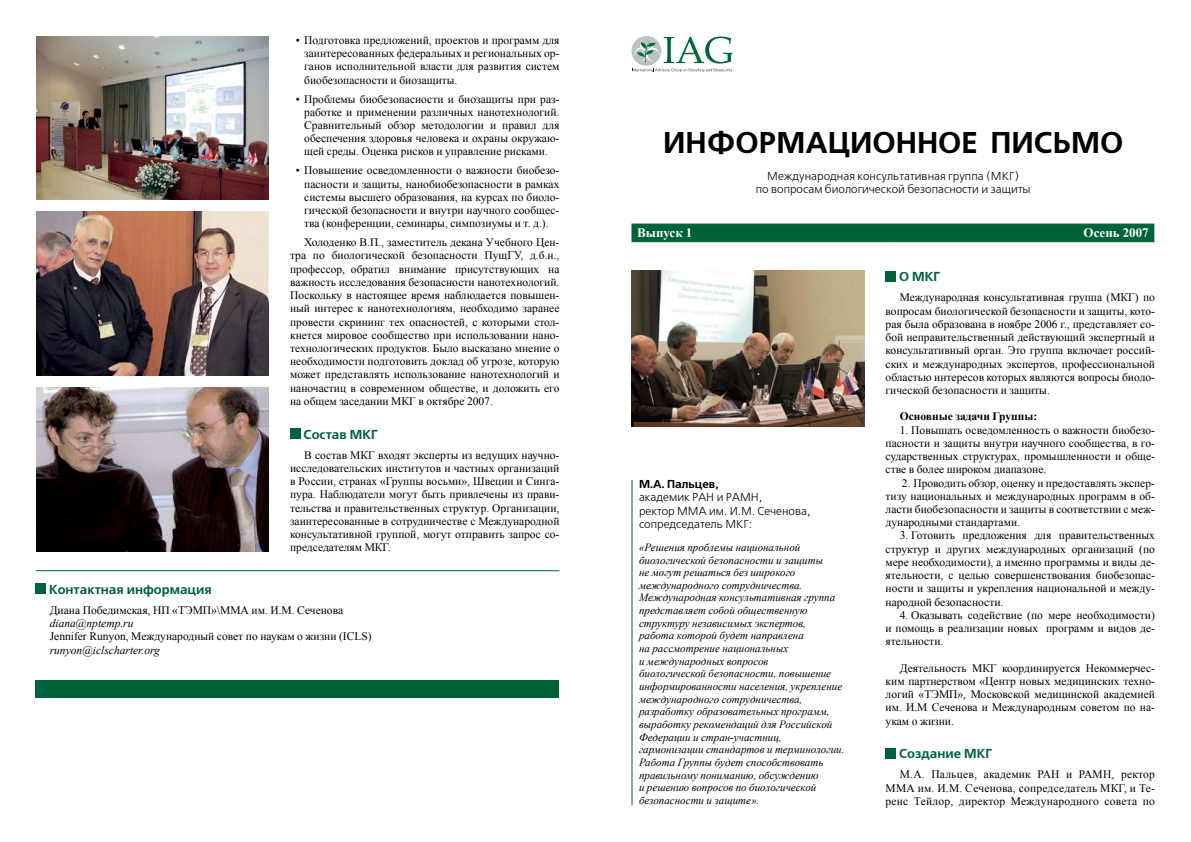
<style>
.page{position:relative;width:1191px;height:842px;background:#fff}
.page>*{position:absolute;margin:0;border:0;box-sizing:border-box;transform-origin:0 0}
.t1{font:700 30px "Free Set C";color:#000}
.t2{font:700 13px "Free Set C";color:#006239}
.t3{font:700 13px "Times New Roman";color:#fff}
.t4{font:11.5px/13.2px "Times New Roman";color:#000;text-align:justify}
.t5{font:11.5px/13.2px "Free Set C";color:#000;text-align:center}
.t6{font:italic 11.5px "Times New Roman";color:#000}
.t7{font:700 11.5px "Times New Roman";color:#000}
.t8{font:700 11.5px "Free Set C";color:#000}
.t9{font:italic 11px/12.7px "Times New Roman";color:#000}
</style>
<div class="page">
<div style="left:885px;top:271px;width:11px;height:10px;background:#006239"></div>
<div style="left:885px;top:748px;width:11px;height:10px;background:#006239"></div>
<div style="left:631px;top:225px;width:523px;height:16px;background:#006239"></div>
<hr style="left:631px;top:224px;width:262px;height:1px;background:#006239">
<hr style="left:893px;top:224px;width:261px;height:1px;background:#006239">
<hr style="left:631px;top:241px;width:262px;height:1px;background:#006239">
<hr style="left:893px;top:241px;width:261px;height:1px;background:#006239">
<img style="left:631px;top:271px;width:233px;height:156px">
<svg style="left:631px;top:36px;width:30px;height:30px"></svg>
<svg style="left:632px;top:37px;width:100px;height:35px"></svg>
<hr style="left:631px;top:480px;width:1px;height:325px;background:#006239">
<div style="left:290px;top:428px;width:10px;height:11px;background:#006239"></div>
<img style="left:36px;top:211px;width:232px;height:164px">
<img style="left:36px;top:387px;width:232px;height:164px">
<div style="left:36px;top:583px;width:10px;height:11px;background:#006239"></div>
<div style="left:36px;top:680px;width:523px;height:18px;background:#006239"></div>
<hr style="left:36px;top:570px;width:523px;height:1px;background:#006239">
<img style="left:36px;top:36px;width:232px;height:163px">
<p class="t4" style="left:304px;top:33px;width:257px;text-indent:-9px">• Подготовка предложений, проектов и программ для заинтересованных федеральных и региональных ор&shy;ганов исполнительной власти для развития систем биобезопасности и биозащиты.</p>
<p class="t4" style="left:304px;top:92px;width:257px;text-indent:-8px">• Проблемы биобезопасности и биозащиты при раз&shy;работке и применении различных нанотехнологий.<br>Сравнительный обзор методологии и правил для обеспечения здоровья человека и охраны окружаю&shy;щей среды. Оценка рисков и управление рисками.</p>
<p class="t4" style="left:304px;top:164px;width:257px;text-indent:-8px">• Повышение осведомленности о важности биобезо&shy;пасности и защиты, нанобиобезопасности в рамках системы высшего образования, на курсах по биоло&shy;гической безопасности и внутри научного сообщес&shy;тва (конференции, семинары, симпозиумы и т. д.).</p>
<p class="t4" style="left:290px;top:236px;width:271px;text-indent:14px">Холоденко В.П., заместитель декана Учебного Цен&shy;тра по биологической безопасности ПущГУ, д.б.н., профессор, обратил внимание присутствующих на важность исследования безопасности нанотехнологий.<br>Поскольку в настоящее время наблюдается повышен&shy;ный интерес к нанотехнологиям, необходимо заранее провести скрининг тех опасностей, с которыми стол&shy;кнется мировое сообщество при использовании нано&shy;технологических продуктов. Было высказано мнение о необходимости подготовить доклад об угрозе, которую может представлять использование нанотехнологий и наночастиц в современном обществе, и доложить его на общем заседании МКГ в октябре 2007.</p>
<p class="t2" style="left:304px;top:427px;width:76px">Состав МКГ</p>
<p class="t4" style="left:290px;top:448px;width:271px;text-indent:14px">В состав МКГ входят эксперты из ведущих научно&shy;исследовательских институтов и частных организаций в России, странах «Группы восьми», Швеции и Синга&shy;пура. Наблюдатели могут быть привлечены из прави&shy;тельства и правительственных структур. Организации, заинтересованные в сотрудничестве с Международной консультативной группой, могут отправить запрос со&shy;председателям МКГ.</p>
<p class="t2" style="left:49px;top:582px;width:164px">Контактная информация</p>
<p class="t4" style="left:50px;top:603px;width:295px">Диана Победимская, НП «ТЭМП»\ММА им. И.М. Сеченова</p>
<p class="t6" style="left:50px;top:615px;width:85px">diana@nptemp.ru</p>
<p class="t4" style="left:50px;top:630px;width:323px">Jennifer Runyon, Международный совет по наукам о жизни (ICLS)</p>
<p class="t6" style="left:50px;top:642px;width:112px">runyon@iclscharter.org</p>
<h1 class="t1" style="left:663px;top:126px;width:434px">Информационное письмо</h1>
<p class="t5" style="left:756px;top:170px;width:276px">Международная консультативная группа (МКГ)<br>по вопросам биологической безопасности и защиты</p>
<p class="t3" style="left:637px;top:224px;width:57px">Выпуск 1</p>
<p class="t3" style="left:1083px;top:224px;width:67px">Осень 2007</p>
<p class="t8" style="left:639px;top:478px;width:81px">М.А. Пальцев,</p>
<p class="t5" style="left:639px;top:491px;width:173px;text-align:left">академик РАН и РАМН,<br>ректор ММА им. И.М. Сеченова, сопредседатель МКГ:</p>
<p class="t9" style="left:639px;top:540px;width:207px">«Решения проблемы национальной биологической безопасности и защиты<br>не могут решаться без широкого международного сотрудничества.<br>Международная консультативная группа представляет собой общественную структуру независимых экспертов,<br>работа которой будет направлена<br>на рассмотрение национальных<br>и международных вопросов<br>биологической безопасности, повышение информированности населения, укрепление международного сотрудничества, разработку образовательных программ, выработку рекомендаций для Российской Федерации и стран-участниц, гармонизации стандартов и терминологии.<br>Работа Группы будет способствовать правильному пониманию, обсуждению<br>и решению вопросов по биологической безопасности и защите».</p>
<p class="t2" style="left:899px;top:269px;width:42px">О МКГ</p>
<p class="t4" style="left:885px;top:291px;width:271px;text-indent:14px">Международная консультативная группа (МКГ) по вопросам биологической безопасности и защиты, кото&shy;рая была образована в ноябре 2006 г., представляет со&shy;бой неправительственный действующий экспертный и консультативный орган. Это группа включает россий&shy;ских и международных экспертов, профессиональной областью интересов которых являются вопросы биоло&shy;гической безопасности и защиты.</p>
<p class="t7" style="left:899px;top:409px;width:139px">Основные задачи Группы:</p>
<p class="t4" style="left:885px;top:423px;width:271px;text-indent:14px">1. Повышать осведомленность о важности биобезо&shy;пасности и защиты внутри научного сообщества, в го&shy;сударственных структурах, промышленности и обще&shy;стве в более широком диапазоне.</p>
<p class="t4" style="left:885px;top:476px;width:271px;text-indent:16px">2. Проводить обзор, оценку и предоставлять экспер&shy;тизу национальных и международных программ в об&shy;ласти биобезопасности и защиты в соответствии с меж&shy;дународными стандартами.</p>
<p class="t4" style="left:885px;top:529px;width:271px;text-indent:14px">3. Готовить предложения для правительственных структур и других международных организаций (по мере необходимости), а именно программы и виды де&shy;ятельности, с целью совершенствования биобезопас&shy;ности и защиты и укрепления национальной и между&shy;народной безопасности.</p>
<p class="t4" style="left:885px;top:608px;width:271px;text-indent:14px">4. Оказывать содействие (по мере необходимости) и помощь в реализации новых программ и видов де&shy;ятельности.</p>
<p class="t4" style="left:885px;top:661px;width:271px;text-indent:14px">Деятельность МКГ координируется Некоммерчес&shy;ким партнерством «Центр новых медицинских техно&shy;логий «ТЭМП», Московской медицинской академией им. И.М Сеченова и Международным советом по на&shy;укам о жизни.</p>
<p class="t2" style="left:899px;top:746px;width:94px">Создание МКГ</p>
<p class="t4" style="left:885px;top:768px;width:271px;text-indent:14px">М.А. Пальцев, академик РАН и РАМН, ректор ММА им. И.М. Сеченова, сопредседатель МКГ, и Те&shy;ренс Тейлор, директор Международного совета по</p>
</div>
